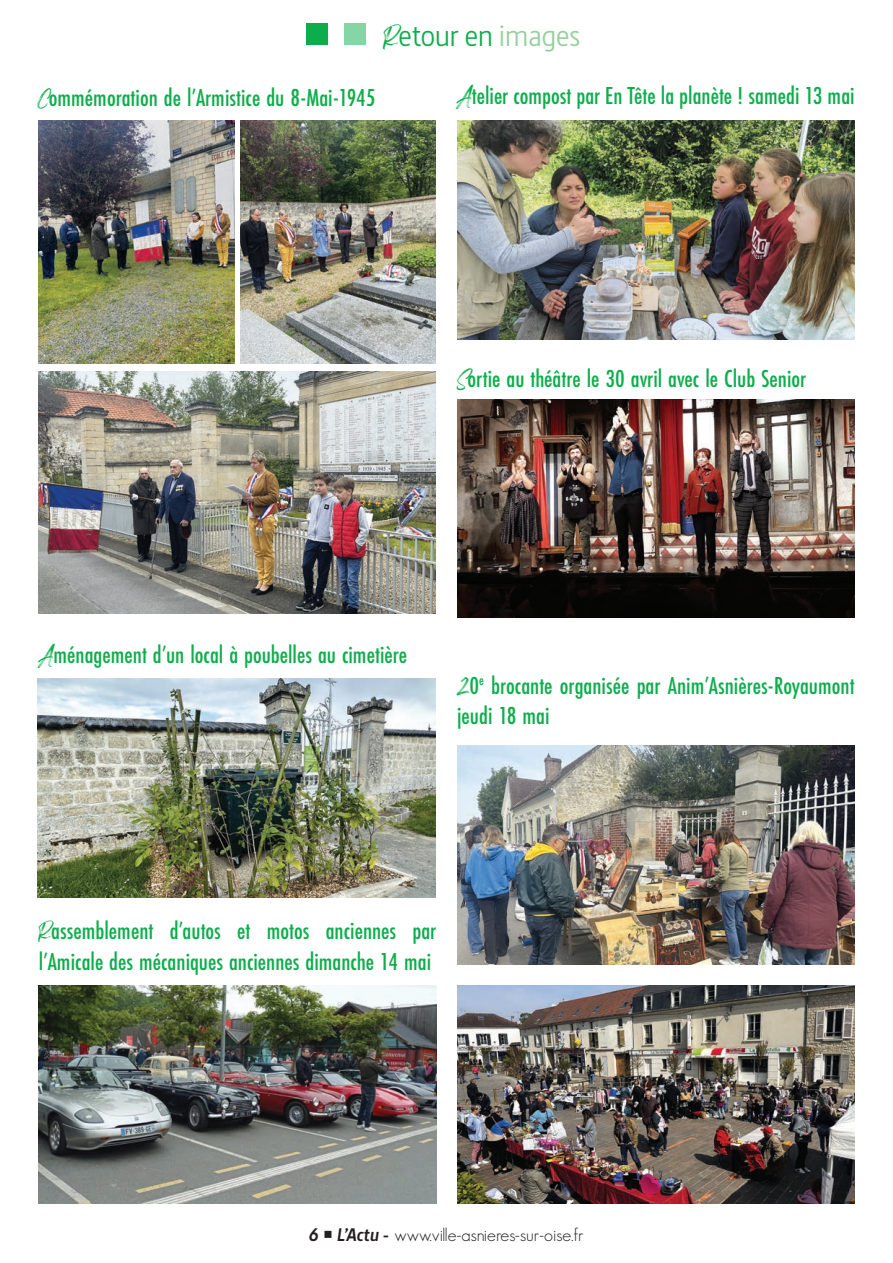
<style>
.page{position:relative;width:893px;height:1263px;background:#fff}
.page>*{position:absolute;margin:0;border:0;box-sizing:border-box;transform-origin:0 0}
.t1{font:30px "Barna";color:#0cae4c}
.Titre{font:500 25.5px/30.6px "Futura PT Cond";color:#0cae4c}
.t2{font:300 18px "Geosans";color:#231f20}
.s1{font-family:"Spartwell"}
.s2{color:#95cf9c}
.s3{font-family:"Spartwell";font-weight:400}
.s4{font-family:"Barna";font-weight:700;font-style:italic}
</style>
<div class="page">
<div style="left:306px;top:23px;width:22px;height:22px;background:#0cae4c"></div>
<div style="left:345px;top:23px;width:21px;height:22px;background:#85d6a5"></div>
<img style="left:39px;top:985px;width:397px;height:219px">
<img style="left:39px;top:371px;width:396px;height:242px">
<img style="left:38px;top:121px;width:196px;height:242px">
<img style="left:240px;top:121px;width:196px;height:242px">
<img style="left:457px;top:121px;width:398px;height:219px">
<img style="left:457px;top:399px;width:398px;height:219px">
<img style="left:38px;top:678px;width:398px;height:219px">
<img style="left:457px;top:746px;width:398px;height:219px">
<img style="left:457px;top:985px;width:398px;height:219px">
<img style="left:617px;top:240px;width:50px;height:49px">
<p class="t1" style="left:384px;top:18px;width:198px"><span class="s1">R</span>etour en <span class="s2">images</span></p>
<p class="Titre" style="left:38px;top:82px;width:339px"><span class="s3">C</span>ommémoration de l’Armistice du 8-Mai-1945</p>
<p class="Titre" style="left:457px;top:80px;width:399px"><span class="s3">A</span>telier compost par En Tête la planète ! samedi 13 mai</p>
<p class="Titre" style="left:457px;top:364px;width:351px"><span class="s3">S</span>ortie au théâtre le 30 avril avec le Club Senior</p>
<p class="Titre" style="left:39px;top:639px;width:370px"><span class="s3">A</span>ménagement d’un local à poubelles au cimetière</p>
<p class="Titre" style="left:457px;top:670px;width:399px"><span class="s3">2</span>0<sup>e</sup> brocante organisée par Anim’Asnières-Royaumont jeudi 18 mai</p>
<p class="Titre" style="left:39px;top:915px;width:399px"><span class="s3">R</span>assemblement d’autos et motos anciennes par l’Amicale des mécaniques anciennes dimanche 14 mai</p>
<p class="t2" style="left:309px;top:1225px;width:276px"><span class="s4">6</span> ○ <span class="s4">L’Actu -</span> www.ville-asnieres-sur-oise.fr</p>
</div>
